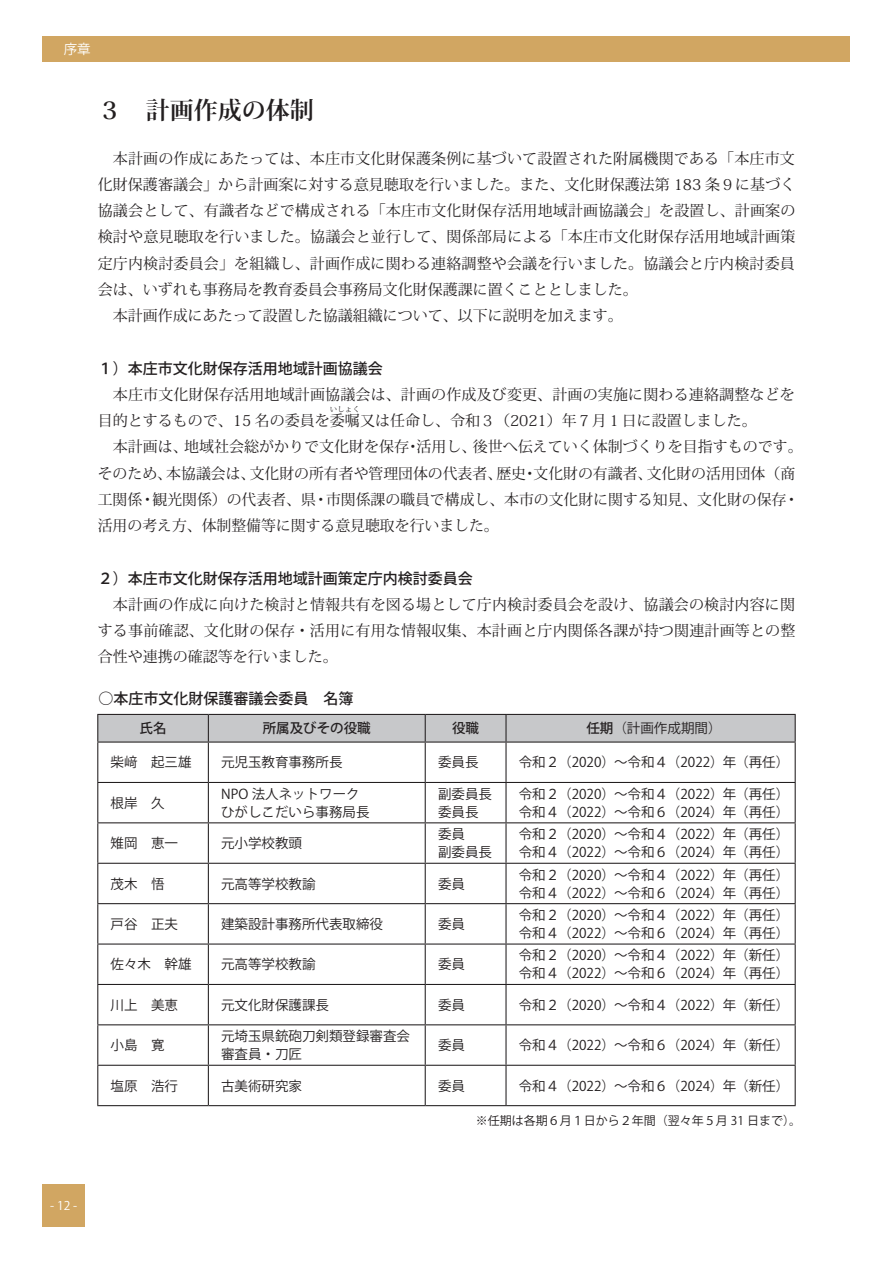
<style>
.page{position:relative;width:893px;height:1263px;background:#fff}
.page>*{position:absolute;margin:0;border:0;box-sizing:border-box;transform-origin:0 0}
.t1{font:700 24px "Koz Min Pro";color:#231f20}
.t2{font:15px/26.2px "Koz Min Pro";letter-spacing:.005em;color:#231f20}
.t3{font:500 15px "Koz Go Pro";color:#231f20}
.t4{font:13.5px/18px "Koz Go Pro";color:#231f20}
.t5{font:500 13.5px "Koz Go Pro";color:#231f20}
.t6{font:13.5px "Koz Go Pro";color:#fff}
.t7{font:12px "Koz Go Pro";color:#231f20}
.t8{font:12px "Koz Go Pro";color:#fff}
.t9{font:7.5px "Koz Min Pro";color:#231f20}
.s1{font-weight:500}
</style>
<div class="page">
<div style="left:43px;top:1184px;width:42px;height:43px;background:#d1a662"></div>
<div style="left:43px;top:36px;width:807px;height:26px;background:#d1a662"></div>
<div style="left:97px;top:714px;width:699px;height:27px;background:#c7c8ca"></div>
<hr style="left:97px;top:741px;width:111px;height:2px;background:#231f20">
<hr style="left:97px;top:743px;width:1px;height:39px;background:#231f20">
<hr style="left:208px;top:741px;width:217px;height:2px;background:#231f20">
<hr style="left:208px;top:743px;width:1px;height:39px;background:#231f20">
<hr style="left:425px;top:741px;width:81px;height:2px;background:#231f20">
<hr style="left:425px;top:743px;width:1px;height:39px;background:#231f20">
<hr style="left:506px;top:741px;width:290px;height:2px;background:#231f20">
<hr style="left:505px;top:743px;width:2px;height:39px;background:#231f20">
<hr style="left:795px;top:743px;width:1px;height:39px;background:#231f20">
<hr style="left:97px;top:782px;width:111px;height:1px;background:#231f20">
<hr style="left:97px;top:783px;width:1px;height:39px;background:#231f20">
<hr style="left:208px;top:782px;width:217px;height:1px;background:#231f20">
<hr style="left:208px;top:783px;width:1px;height:39px;background:#231f20">
<hr style="left:425px;top:782px;width:81px;height:1px;background:#231f20">
<hr style="left:425px;top:783px;width:1px;height:39px;background:#231f20">
<hr style="left:506px;top:782px;width:290px;height:1px;background:#231f20">
<hr style="left:505px;top:783px;width:2px;height:39px;background:#231f20">
<hr style="left:795px;top:783px;width:1px;height:39px;background:#231f20">
<hr style="left:97px;top:822px;width:111px;height:1px;background:#231f20">
<hr style="left:97px;top:823px;width:1px;height:40px;background:#231f20">
<hr style="left:208px;top:822px;width:217px;height:1px;background:#231f20">
<hr style="left:208px;top:823px;width:1px;height:40px;background:#231f20">
<hr style="left:425px;top:822px;width:81px;height:1px;background:#231f20">
<hr style="left:425px;top:823px;width:1px;height:40px;background:#231f20">
<hr style="left:506px;top:822px;width:290px;height:1px;background:#231f20">
<hr style="left:505px;top:823px;width:2px;height:40px;background:#231f20">
<hr style="left:795px;top:823px;width:1px;height:40px;background:#231f20">
<hr style="left:97px;top:863px;width:111px;height:1px;background:#231f20">
<hr style="left:97px;top:864px;width:1px;height:39px;background:#231f20">
<hr style="left:208px;top:863px;width:217px;height:1px;background:#231f20">
<hr style="left:208px;top:864px;width:1px;height:39px;background:#231f20">
<hr style="left:425px;top:863px;width:81px;height:1px;background:#231f20">
<hr style="left:425px;top:864px;width:1px;height:39px;background:#231f20">
<hr style="left:506px;top:863px;width:290px;height:1px;background:#231f20">
<hr style="left:505px;top:864px;width:2px;height:39px;background:#231f20">
<hr style="left:795px;top:864px;width:1px;height:39px;background:#231f20">
<hr style="left:97px;top:903px;width:111px;height:1px;background:#231f20">
<hr style="left:97px;top:904px;width:1px;height:39px;background:#231f20">
<hr style="left:208px;top:903px;width:217px;height:1px;background:#231f20">
<hr style="left:208px;top:904px;width:1px;height:39px;background:#231f20">
<hr style="left:425px;top:903px;width:81px;height:1px;background:#231f20">
<hr style="left:425px;top:904px;width:1px;height:39px;background:#231f20">
<hr style="left:506px;top:903px;width:290px;height:1px;background:#231f20">
<hr style="left:505px;top:904px;width:2px;height:39px;background:#231f20">
<hr style="left:795px;top:904px;width:1px;height:39px;background:#231f20">
<hr style="left:97px;top:943px;width:111px;height:1px;background:#231f20">
<hr style="left:97px;top:944px;width:1px;height:40px;background:#231f20">
<hr style="left:208px;top:943px;width:217px;height:1px;background:#231f20">
<hr style="left:208px;top:944px;width:1px;height:40px;background:#231f20">
<hr style="left:425px;top:943px;width:81px;height:1px;background:#231f20">
<hr style="left:425px;top:944px;width:1px;height:40px;background:#231f20">
<hr style="left:506px;top:943px;width:290px;height:1px;background:#231f20">
<hr style="left:505px;top:944px;width:2px;height:40px;background:#231f20">
<hr style="left:795px;top:944px;width:1px;height:40px;background:#231f20">
<hr style="left:97px;top:984px;width:111px;height:1px;background:#231f20">
<hr style="left:97px;top:985px;width:1px;height:39px;background:#231f20">
<hr style="left:208px;top:984px;width:217px;height:1px;background:#231f20">
<hr style="left:208px;top:985px;width:1px;height:39px;background:#231f20">
<hr style="left:425px;top:984px;width:81px;height:1px;background:#231f20">
<hr style="left:425px;top:985px;width:1px;height:39px;background:#231f20">
<hr style="left:506px;top:984px;width:290px;height:1px;background:#231f20">
<hr style="left:505px;top:985px;width:2px;height:39px;background:#231f20">
<hr style="left:795px;top:985px;width:1px;height:39px;background:#231f20">
<hr style="left:97px;top:1024px;width:111px;height:1px;background:#231f20">
<hr style="left:97px;top:1025px;width:1px;height:40px;background:#231f20">
<hr style="left:208px;top:1024px;width:217px;height:1px;background:#231f20">
<hr style="left:208px;top:1025px;width:1px;height:40px;background:#231f20">
<hr style="left:425px;top:1024px;width:81px;height:1px;background:#231f20">
<hr style="left:425px;top:1025px;width:1px;height:40px;background:#231f20">
<hr style="left:506px;top:1024px;width:290px;height:1px;background:#231f20">
<hr style="left:505px;top:1025px;width:2px;height:40px;background:#231f20">
<hr style="left:795px;top:1025px;width:1px;height:40px;background:#231f20">
<hr style="left:97px;top:1065px;width:111px;height:1px;background:#231f20">
<hr style="left:97px;top:1066px;width:1px;height:39px;background:#231f20">
<hr style="left:208px;top:1065px;width:217px;height:1px;background:#231f20">
<hr style="left:208px;top:1066px;width:1px;height:39px;background:#231f20">
<hr style="left:425px;top:1065px;width:81px;height:1px;background:#231f20">
<hr style="left:425px;top:1066px;width:1px;height:39px;background:#231f20">
<hr style="left:506px;top:1065px;width:290px;height:1px;background:#231f20">
<hr style="left:505px;top:1066px;width:2px;height:39px;background:#231f20">
<hr style="left:795px;top:1066px;width:1px;height:39px;background:#231f20">
<hr style="left:97px;top:1105px;width:111px;height:1px;background:#231f20">
<hr style="left:208px;top:1105px;width:217px;height:1px;background:#231f20">
<hr style="left:425px;top:1105px;width:81px;height:1px;background:#231f20">
<hr style="left:506px;top:1105px;width:290px;height:1px;background:#231f20">
<p class="t6" style="left:64px;top:40px;width:28px">序章</p>
<h1 class="t1" style="left:98px;top:93px;width:218px">３　計画作成の体制</h1>
<p class="t2" style="left:98px;top:144px;width:699px">　本計画の作成にあたっては、本庄市文化財保護条例に基づいて設置された附属機関である「本庄市文化財保護審議会」から計画案に対する意見聴取を行いました。また、文化財保護法第 183 条９に基づく協議会として、有識者などで構成される「本庄市文化財保存活用地域計画協議会」を設置し、計画案の検討や意見聴取を行いました。協議会と並行して、関係部局による「本庄市文化財保存活用地域計画策定庁内検討委員会」を組織し、計画作成に関わる連絡調整や会議を行いました。協議会と庁内検討委員会は、いずれも事務局を教育委員会事務局文化財保護課に置くこととしました。<br>　本計画作成にあたって設置した協議組織について、以下に説明を加えます。</p>
<p class="t3" style="left:98px;top:358px;width:287px">１）本庄市文化財保存活用地域計画協議会</p>
<p class="t2" style="left:98px;top:381px;width:699px">　本庄市文化財保存活用地域計画協議会は、計画の作成及び変更、計画の実施に関わる連絡調整などを目的とするもので、15 名の委員を委嘱又は任命し、令和３（2021）年７月１日に設置しました。</p>
<p class="t9" style="left:330px;top:404px;width:31px">いしょく</p>
<p class="t2" style="left:98px;top:433px;width:706px">　本計画は、地域社会総がかりで文化財を保存・活用し、後世へ伝えていく体制づくりを目指すものです。そのため、本協議会は、文化財の所有者や管理団体の代表者、歴史・文化財の有識者、文化財の活用団体（商工関係・観光関係）の代表者、県・市関係課の職員で構成し、本市の文化財に関する知見、文化財の保存・活用の考え方、体制整備等に関する意見聴取を行いました。</p>
<p class="t3" style="left:98px;top:568px;width:377px">２）本庄市文化財保存活用地域計画策定庁内検討委員会</p>
<p class="t2" style="left:98px;top:591px;width:699px;text-align:justify">　本計画の作成に向けた検討と情報共有を図る場として庁内検討委員会を設け、協議会の検討内容に関する事前確認、文化財の保存・活用に有用な情報収集、本計画と庁内関係各課が持つ関連計画等との整合性や連携の確認等を行いました。</p>
<p class="t3" style="left:98px;top:688px;width:256px">○本庄市文化財保護審議会委員　名簿</p>
<p class="t5" style="left:140px;top:720px;width:28px">氏名</p>
<p class="t5" style="left:263px;top:720px;width:109px">所属及びその役職</p>
<p class="t5" style="left:452px;top:720px;width:28px">役職</p>
<p class="t4" style="left:586px;top:720px;width:136px"><span class="s1">任期</span>（計画作成期間）</p>
<p class="t4" style="left:111px;top:754px;width:82px">柴﨑　起三雄</p>
<p class="t4" style="left:221px;top:754px;width:123px">元児玉教育事務所長</p>
<p class="t4" style="left:438px;top:754px;width:42px">委員長</p>
<p class="t4" style="left:519px;top:754px;width:272px">令和２（2020）～令和４（2022）年（再任）</p>
<p class="t4" style="left:111px;top:794px;width:55px">根岸　久</p>
<p class="t4" style="left:221px;top:785px;width:150px">NPO 法人ネットワークひがしこだいら事務局長</p>
<p class="t4" style="left:438px;top:785px;width:55px">副委員長委員長</p>
<p class="t4" style="left:519px;top:785px;width:272px">令和２（2020）～令和４（2022）年（再任）令和４（2022）～令和６（2024）年（再任）</p>
<p class="t4" style="left:111px;top:834px;width:69px">雉岡　恵一</p>
<p class="t4" style="left:221px;top:834px;width:82px">元小学校教頭</p>
<p class="t4" style="left:438px;top:825px;width:55px">委員<br>副委員長</p>
<p class="t4" style="left:519px;top:825px;width:272px">令和２（2020）～令和４（2022）年（再任）令和４（2022）～令和６（2024）年（再任）</p>
<p class="t4" style="left:111px;top:875px;width:55px">茂木　悟</p>
<p class="t4" style="left:221px;top:875px;width:96px">元高等学校教諭</p>
<p class="t4" style="left:438px;top:875px;width:28px">委員</p>
<p class="t4" style="left:519px;top:866px;width:272px">令和２（2020）～令和４（2022）年（再任）令和４（2022）～令和６（2024）年（再任）</p>
<p class="t4" style="left:111px;top:915px;width:69px">戸谷　正夫</p>
<p class="t4" style="left:221px;top:915px;width:163px">建築設計事務所代表取締役</p>
<p class="t4" style="left:438px;top:915px;width:28px">委員</p>
<p class="t4" style="left:519px;top:906px;width:272px">令和２（2020）～令和４（2022）年（再任）令和４（2022）～令和６（2024）年（再任）</p>
<p class="t4" style="left:111px;top:956px;width:82px">佐々木　幹雄</p>
<p class="t4" style="left:221px;top:956px;width:96px">元高等学校教諭</p>
<p class="t4" style="left:438px;top:956px;width:28px">委員</p>
<p class="t4" style="left:519px;top:947px;width:272px">令和２（2020）～令和４（2022）年（新任）令和４（2022）～令和６（2024）年（再任）</p>
<p class="t4" style="left:111px;top:996px;width:69px">川上　美恵</p>
<p class="t4" style="left:221px;top:996px;width:109px">元文化財保護課長</p>
<p class="t4" style="left:438px;top:996px;width:28px">委員</p>
<p class="t4" style="left:519px;top:996px;width:272px">令和２（2020）～令和４（2022）年（新任）</p>
<p class="t4" style="left:111px;top:1036px;width:55px">小島　寛</p>
<p class="t4" style="left:221px;top:1027px;width:190px">元埼玉県銃砲刀剣類登録審査会審査員・刀匠</p>
<p class="t4" style="left:438px;top:1036px;width:28px">委員</p>
<p class="t4" style="left:519px;top:1036px;width:272px">令和４（2022）～令和６（2024）年（新任）</p>
<p class="t4" style="left:111px;top:1077px;width:69px">塩原　浩行</p>
<p class="t4" style="left:221px;top:1077px;width:82px">古美術研究家</p>
<p class="t4" style="left:438px;top:1077px;width:28px">委員</p>
<p class="t4" style="left:519px;top:1077px;width:272px">令和４（2022）～令和６（2024）年（新任）</p>
<p class="t8" style="left:50px;top:1198px;width:28px">- 12 -</p>
<p class="t7" style="left:476px;top:1113px;width:327px">※任期は各期６月１日から２年間（翌々年５月 31 日まで）。</p>
</div>
